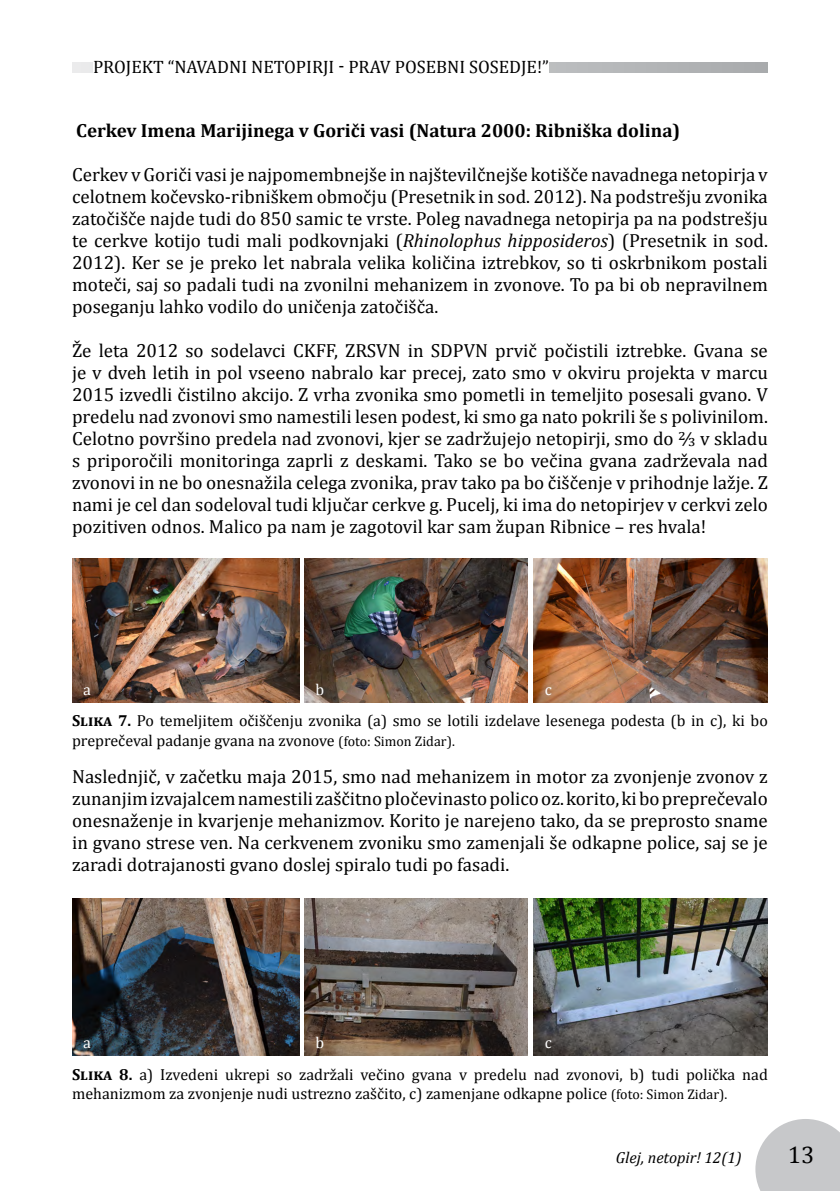
<style>
.page{position:relative;width:840px;height:1191px;background:#fff}
.page>*{position:absolute;margin:0;border:0;box-sizing:border-box;transform-origin:0 0}
.t1{font:24px "Cambria";color:#000}
.t2{font:19px/22px "Cambria";color:#000;text-align:justify}
.t3{font:700 19px "Cambria";color:#000}
.t4{font:18px "Cambria";color:#000}
.t5{font:16px/19.2px "Cambria";color:#000}
.t6{font:italic 16px "Cambria";color:#000}
.t7{font:16px "Cambria";color:#fff}
.s1{font-style:italic}
.s2{font-weight:700}
.s3{font-size:14px}
</style>
<div class="page">
<svg style="left:755px;top:1119px;width:84px;height:72px;background:#cdced0"></svg>
<svg style="left:72px;top:62px;width:695px;height:10px;background:#b7b9bb"></svg>
<div style="left:93px;top:59px;width:455px;height:14px;background:#fff"></div>
<img style="left:72px;top:558px;width:227px;height:144px">
<img style="left:304px;top:558px;width:223px;height:144px">
<img style="left:533px;top:558px;width:234px;height:144px">
<img style="left:72px;top:898px;width:227px;height:157px">
<img style="left:304px;top:898px;width:223px;height:157px">
<img style="left:533px;top:898px;width:234px;height:157px">
<p class="t4" style="left:93px;top:56px;width:457px">PROJEKT “NAVADNI NETOPIRJI - PRAV POSEBNI SOSEDJE!”</p>
<p class="t3" style="left:76px;top:117px;width:605px">Cerkev Imena Marijinega v Goriči vasi (Natura 2000: Ribniška dolina)</p>
<p class="t2" style="left:72px;top:163px;width:697px">Cerkev v Goriči vasi je najpomembnejše in najštevilčnejše kotišče navadnega netopirja v celotnem kočevsko-ribniškem območju (Presetnik in sod. 2012). Na podstrešju zvonika zatočišče najde tudi do 850 samic te vrste. Poleg navadnega netopirja pa na podstrešju te cerkve kotijo tudi mali podkovnjaki (<span class="s1">Rhinolophus hipposideros</span>) (Presetnik in sod.<br>2012). Ker se je preko let nabrala velika količina iztrebkov, so ti oskrbnikom postali moteči, saj so padali tudi na zvonilni mehanizem in zvonove. To pa bi ob nepravilnem poseganju lahko vodilo do uničenja zatočišča.</p>
<p class="t2" style="left:72px;top:339px;width:697px">Že leta 2012 so sodelavci CKFF, ZRSVN in SDPVN prvič počistili iztrebke. Gvana se je v dveh letih in pol vseeno nabralo kar precej, zato smo v okviru projekta v marcu 2015 izvedli čistilno akcijo. Z vrha zvonika smo pometli in temeljito posesali gvano. V predelu nad zvonovi smo namestili lesen podest, ki smo ga nato pokrili še s polivinilom.<br>Celotno površino predela nad zvonovi, kjer se zadržujejo netopirji, smo do ⅔ v skladu s priporočili monitoringa zaprli z deskami. Tako se bo večina gvana zadrževala nad zvonovi in ne bo onesnažila celega zvonika, prav tako pa bo čiščenje v prihodnje lažje. Z nami je cel dan sodeloval tudi ključar cerkve g. Pucelj, ki ima do netopirjev v cerkvi zelo pozitiven odnos. Malico pa nam je zagotovil kar sam župan Ribnice – res hvala!</p>
<p class="t7" style="left:83px;top:680px;width:9px">a</p>
<p class="t7" style="left:315px;top:680px;width:10px">b</p>
<p class="t7" style="left:544px;top:680px;width:9px">c</p>
<p class="t5" style="left:72px;top:711px;width:697px"><span class="s2">Slika 7.</span> Po temeljitem očiščenju zvonika (a) smo se lotili izdelave lesenega podesta (b in c), ki bo preprečeval padanje gvana na zvonove <span class="s3">(foto: Simon Zidar).</span></p>
<p class="t2" style="left:72px;top:765px;width:697px">Naslednjič, v začetku maja 2015, smo nad mehanizem in motor za zvonjenje zvonov z zunanjim izvajalcem namestili zaščitno pločevinasto polico oz. korito, ki bo preprečevalo onesnaženje in kvarjenje mehanizmov. Korito je narejeno tako, da se preprosto sname in gvano strese ven. Na cerkvenem zvoniku smo zamenjali še odkapne police, saj se je zaradi dotrajanosti gvano doslej spiralo tudi po fasadi.</p>
<p class="t7" style="left:83px;top:1033px;width:9px">a</p>
<p class="t7" style="left:315px;top:1033px;width:10px">b</p>
<p class="t7" style="left:544px;top:1033px;width:9px">c</p>
<p class="t5" style="left:72px;top:1064px;width:697px"><span class="s2">Slika 8.</span> a) Izvedeni ukrepi so zadržali večino gvana v predelu nad zvonovi, b) tudi polička nad mehanizmom za zvonjenje nudi ustrezno zaščito, c) zamenjane odkapne police <span class="s3">(foto: Simon Zidar).</span></p>
<p class="t6" style="left:615px;top:1146px;width:127px">Glej, netopir! 12(1)</p>
<p class="t1" style="left:787px;top:1140px;width:28px">13</p>
</div>
